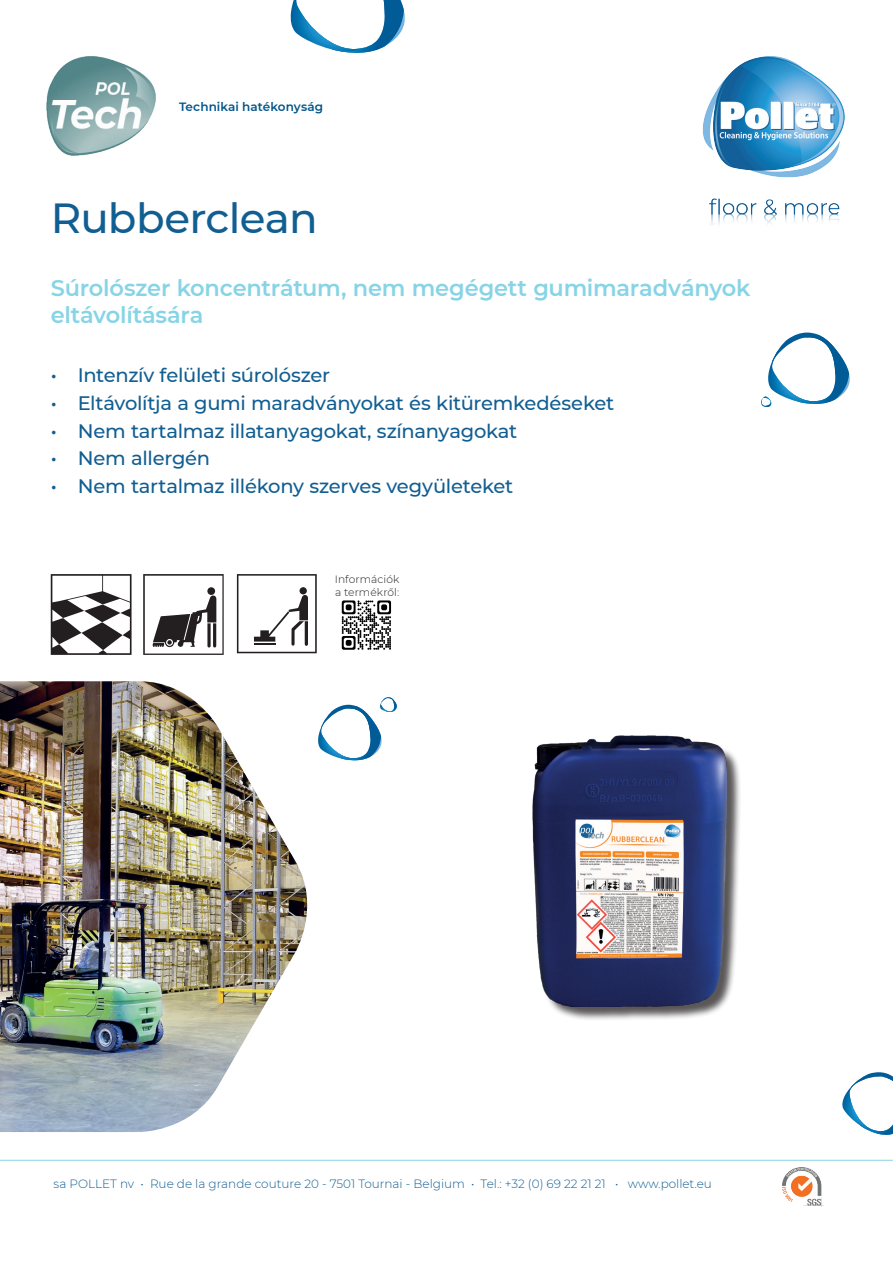
<style>
.page{position:relative;width:893px;height:1263px;background:#fff}
.page>*{position:absolute;margin:0;border:0;box-sizing:border-box;transform-origin:0 0}
.t1{font:500 42px "Montserrat";letter-spacing:-.015em;color:#115e92}
.t2{font:600 22.5px/27px "Montserrat";letter-spacing:-.01em;color:#86d4e6}
.t3{font:500 19.5px "Montserrat";letter-spacing:-.015em;color:#115e92}
.t4{font:300 12px "Montserrat";color:#115e92}
.t5{font:600 12px "Montserrat";letter-spacing:.005em;color:#00568a}
.t6{font:300 10.65px/12.8px "Montserrat";letter-spacing:.01em;color:#231f20}
</style>
<div class="page">
<svg style="left:842px;top:1072px;width:51px;height:63px"></svg>
<img style="left:783px;top:1167px;width:40px;height:40px">
<svg style="left:761px;top:333px;width:89px;height:74px"></svg>
<svg style="left:290px;top:0;width:115px;height:53px"></svg>
<svg style="left:322px;top:697px;width:75px;height:64px"></svg>
<img style="left:702px;top:56px;width:143px;height:169px">
<img style="left:47px;top:56px;width:109px;height:99px">
<hr style="left:0;top:1160px;width:893px;height:1px;background:#86d4e6">
<div style="left:535px;top:738px;width:206px;height:283px;background:#231f20;opacity:.75"></div>
<div style="left:533px;top:733px;width:195px;height:276px;background:#231f20;opacity:.75"></div>
<img style="left:0;top:681px;width:322px;height:451px">
<svg style="left:237px;top:574px;width:80px;height:79px"></svg>
<hr style="left:254px;top:643px;width:21px;height:2px;background:#231f20">
<div style="left:299px;top:587px;width:8px;height:7px;background:#231f20;border-radius:50%"></div>
<svg style="left:143px;top:574px;width:81px;height:81px"></svg>
<svg style="left:342px;top:600px;width:49px;height:50px"></svg>
<svg style="left:51px;top:574px;width:81px;height:81px"></svg>
<p class="t5" style="left:179px;top:99px;width:146px">Technikai hatékonyság</p>
<h1 class="t1" style="left:51px;top:189px;width:268px">Rubberclean</h1>
<p class="t2" style="left:51px;top:274px;width:701px">Súrolószer koncentrátum, nem megégett gumimaradványok eltávolítására</p>
<p class="t3" style="left:51px;top:362px;width:281px">• Intenzív felületi súrolószer</p>
<p class="t3" style="left:51px;top:390px;width:565px">• Eltávolítja a gumi maradványokat és kitüremkedéseket</p>
<p class="t3" style="left:51px;top:417px;width:468px">• Nem tartalmaz illatanyagokat, színanyagokat</p>
<p class="t3" style="left:51px;top:445px;width:161px">• Nem allergén</p>
<p class="t3" style="left:51px;top:473px;width:464px">• Nem tartalmaz illékony szerves vegyületeket</p>
<p class="t6" style="left:335px;top:573px;width:66px">Információk a termékről:</p>
<p class="t4" style="left:54px;top:1175px;width:660px">sa POLLET nv • Rue de la grande couture 20 - 7501 Tournai - Belgium • Tel.: +32 (0) 69 22 21 21 • www.pollet.eu</p>
</div>
